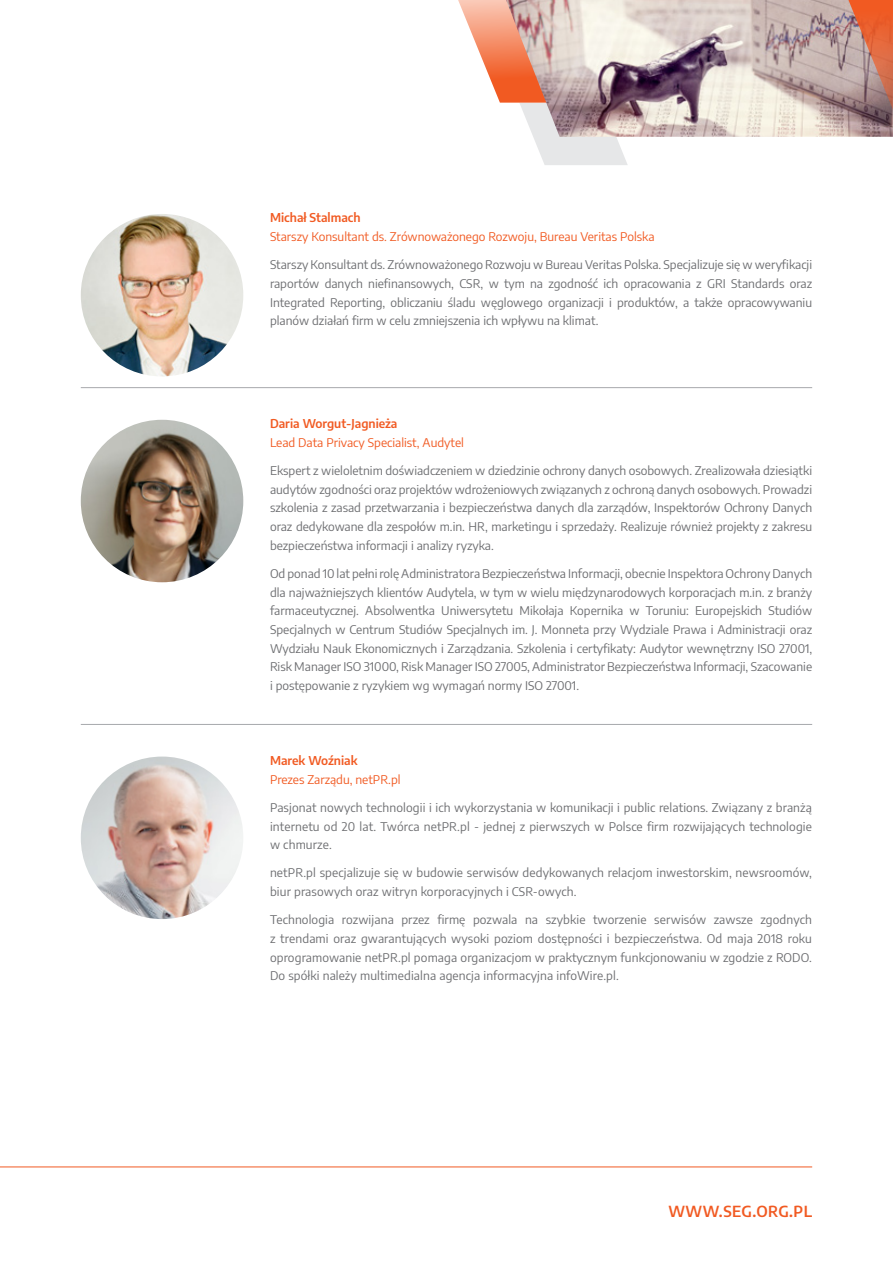
<style>
.page{position:relative;width:893px;height:1263px;background:#fff}
.page>*{position:absolute;margin:0;border:0;box-sizing:border-box;transform-origin:0 0}
.t1{font:600 15px "Encode Sans";letter-spacing:.03em;color:#f15a22}
.t2{font:12px/18.8px "Encode Sans";letter-spacing:.005em;color:#6d6e71;text-align:justify}
.t3{font:12px "Encode Sans";color:#f15a22}
.t4{font:600 12px "Encode Sans";color:#f15a22}
</style>
<div class="page">
<svg style="left:458px;top:0;width:170px;height:165px"></svg>
<hr style="left:0;top:1166px;width:812px;height:1px;background:#f15a22">
<img style="left:502px;top:0;width:334px;height:137px">
<svg style="left:836px;top:0;width:57px;height:137px;background:#ba8174"></svg>
<hr style="left:81px;top:387px;width:731px;height:1px;background:#a7a9ac">
<hr style="left:81px;top:724px;width:731px;height:1px;background:#a7a9ac">
<img style="left:81px;top:214px;width:162px;height:162px;border-radius:81px">
<img style="left:81px;top:420px;width:162px;height:162px;border-radius:81px">
<img style="left:81px;top:756px;width:162px;height:163px;border-radius:81px">
<p class="t4" style="left:270px;top:209px;width:92px">Michał Stalmach</p>
<p class="t3" style="left:270px;top:228px;width:386px">Starszy Konsultant ds. Zrównoważonego Rozwoju, Bureau Veritas Polska</p>
<p class="t2" style="left:270px;top:255px;width:544px">Starszy Konsultant ds. Zrównoważonego Rozwoju w Bureau Veritas Polska. Specjalizuje się w weryfikacji raportów danych niefinansowych, CSR, w tym na zgodność ich opracowania z GRI Standards oraz Integrated Reporting, obliczaniu śladu węglowego organizacji i produktów, a także opracowywaniu planów działań firm w celu zmniejszenia ich wpływu na klimat.</p>
<p class="t4" style="left:270px;top:415px;width:129px">Daria Worgut-Jagnieża</p>
<p class="t3" style="left:270px;top:434px;width:195px">Lead Data Privacy Specialist, Audytel</p>
<p class="t2" style="left:270px;top:461px;width:544px">Ekspert z wieloletnim doświadczeniem w dziedzinie ochrony danych osobowych. Zrealizowała dziesiątki audytów zgodności oraz projektów wdrożeniowych związanych z ochroną danych osobowych. Prowadzi szkolenia z zasad przetwarzania i bezpieczeństwa danych dla zarządów, Inspektorów Ochrony Danych oraz dedykowane dla zespołów m.in. HR, marketingu i sprzedaży. Realizuje również projekty z zakresu bezpieczeństwa informacji i analizy ryzyka.</p>
<p class="t2" style="left:270px;top:563px;width:544px">Od ponad 10 lat pełni rolę Administratora Bezpieczeństwa Informacji, obecnie Inspektora Ochrony Danych dla najważniejszych klientów Audytela, w tym w wielu międzynarodowych korporacjach m.in. z branży farmaceutycznej. Absolwentka Uniwersytetu Mikołaja Kopernika w Toruniu: Europejskich Studiów Specjalnych w Centrum Studiów Specjalnych im. J. Monneta przy Wydziale Prawa i Administracji oraz Wydziału Nauk Ekonomicznych i Zarządzania. Szkolenia i certyfikaty: Audytor wewnętrzny ISO 27001, Risk Manager ISO 31000, Risk Manager ISO 27005, Administrator Bezpieczeństwa Informacji, Szacowanie i postępowanie z ryzykiem wg wymagań normy ISO 27001.</p>
<p class="t4" style="left:270px;top:752px;width:89px">Marek Woźniak</p>
<p class="t3" style="left:270px;top:771px;width:132px">Prezes Zarządu, netPR.pl</p>
<p class="t2" style="left:270px;top:797px;width:543px">Pasjonat nowych technologii i ich wykorzystania w komunikacji i public relations. Związany z branżą internetu od 20 lat. Twórca netPR.pl - jednej z pierwszych w Polsce firm rozwijających technologie w chmurze.</p>
<p class="t2" style="left:270px;top:863px;width:543px">netPR.pl specjalizuje się w budowie serwisów dedykowanych relacjom inwestorskim, newsroomów, biur prasowych oraz witryn korporacyjnych i CSR-owych.</p>
<p class="t2" style="left:270px;top:910px;width:543px">Technologia rozwijana przez firmę pozwala na szybkie tworzenie serwisów zawsze zgodnych z trendami oraz gwarantujących wysoki poziom dostępności i bezpieczeństwa. Od maja 2018 roku oprogramowanie netPR.pl pomaga organizacjom w praktycznym funkcjonowaniu w zgodzie z RODO.<br>Do spółki należy multimedialna agencja informacyjna infoWire.pl.</p>
<p class="t1" style="left:668px;top:1200px;width:145px">www.seg.org.pl</p>
</div>
